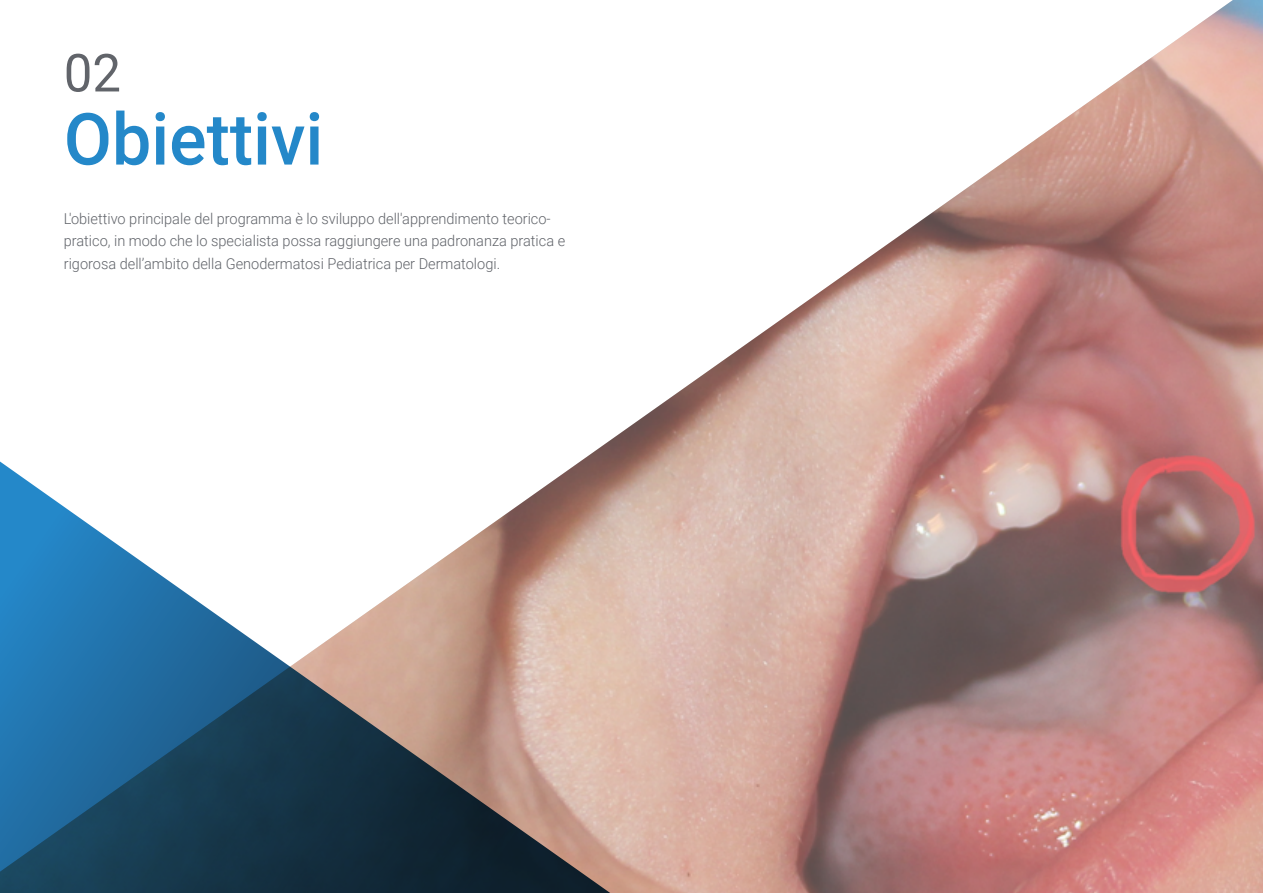
<style>
.page{position:relative;width:1263px;height:893px;background:#fff}
.page>*{position:absolute;margin:0;border:0;box-sizing:border-box;transform-origin:0 0}
.t1{font:500 72px "Roboto";color:#2488c9}
.t2{font:52.5px "Roboto";color:#61646a}
.t3{font:300 15px/22.5px "Roboto";color:#61646a}
</style>
<div class="page">
<img style="left:602px;top:0;width:661px;height:893px">
<svg style="left:0;top:446px;width:640px;height:447px"></svg>
<h2 class="t2" style="left:64px;top:36px;width:59px">02</h2>
<h1 class="t1" style="left:64px;top:89px;width:261px">Obiettivi</h1>
<p class="t3" style="left:64px;top:207px;width:503px">L'obiettivo principale del programma è lo sviluppo dell'apprendimento teorico&shy;pratico, in modo che lo specialista possa raggiungere una padronanza pratica e rigorosa dell’ambito della Genodermatosi Pediatrica per Dermatologi.</p>
</div>
